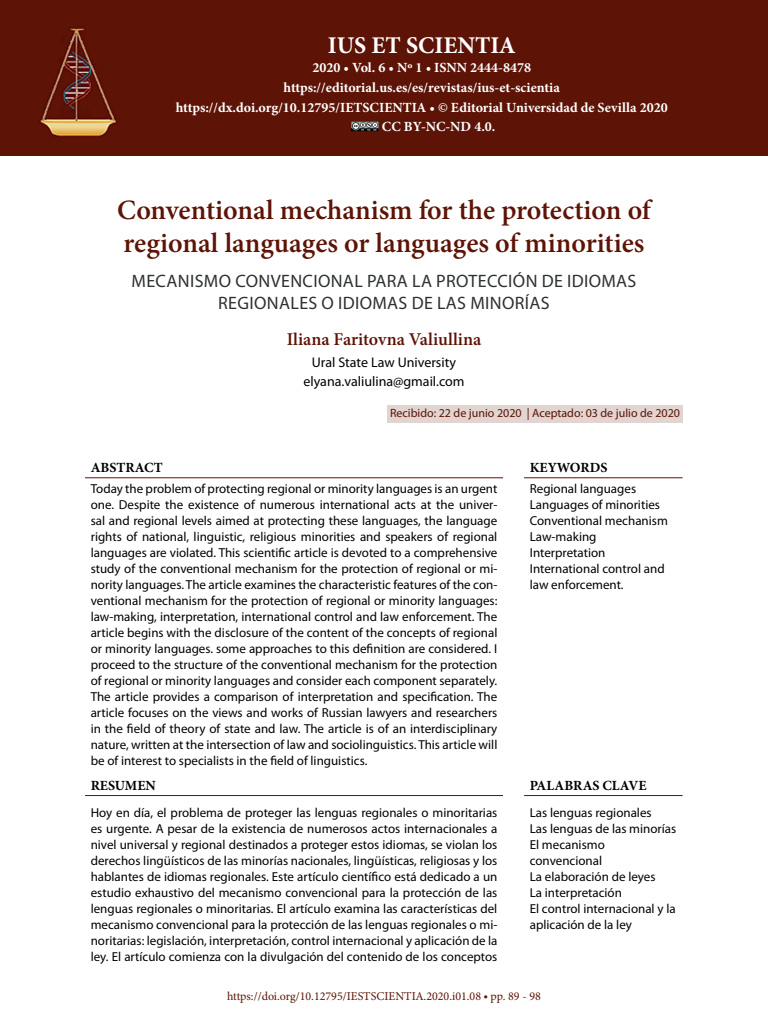
<style>
.page{position:relative;width:768px;height:1024px;background:#fff}
.page>*{position:absolute;margin:0;border:0;box-sizing:border-box;transform-origin:0 0}
._10_Título_Ppal{font:600 28px/33.6px "Minion Pro";color:#5d1305}
.t1{font:700 24px "Minion Pro";color:#fff}
._10b_Tít_Secund{font:18px/21.6px "Myriad Pro";letter-spacing:.02em;color:#2e3133;text-align:center}
._20_autor{font:600 18px "Minion Pro";color:#5d1305}
.t2{font:700 14px "Minion Pro";color:#fff}
._21_autores_informac{font:14px/19px "Myriad Pro";color:#000;text-align:center}
.Resumen_tit{font:700 14px "Minion Pro";color:#000}
.abstract_texto{font:13px/16px "Myriad Pro";color:#000;text-align:justify}
.resumen_texto{font:13px/16px "Myriad Pro";color:#000;text-align:justify}
.Palabras_clave{font:13px/16px "Myriad Pro";color:#000}
.t3{font:12px "Minion Pro";color:#5d1305}
._22_Recibido{font:12px "Myriad Pro";color:#5d1305}
.s1{font-family:"Myriad Pro";font-weight:700}
</style>
<div class="page">
<div style="left:387px;top:405px;width:296px;height:17px;background:#e1d4d1"></div>
<hr style="left:85px;top:478px;width:418px;height:1px;background:#5d1305">
<hr style="left:85px;top:795px;width:418px;height:1px;background:#5d1305">
<hr style="left:524px;top:478px;width:159px;height:1px;background:#5d1305">
<hr style="left:524px;top:795px;width:159px;height:1px;background:#5d1305">
<div style="left:0;top:0;width:768px;height:156px;background:#5d1305"></div>
<img style="left:40px;top:28px;width:77px;height:109px">
<svg style="left:351px;top:121px;width:28px;height:10px"></svg>
<h2 class="t1" style="left:328px;top:28px;width:189px">IUS ET SCIENTIA</h2>
<p class="t2" style="left:312px;top:58px;width:220px">2020 • Vol. 6 • Nº 1 • ISNN 2444-8478</p>
<p class="t2" style="left:283px;top:78px;width:278px">https://editorial.us.es/es/revistas/ius-et-scientia</p>
<p class="t2" style="left:176px;top:97px;width:493px">https://dx.doi.org/10.12795/IETSCIENTIA • © Editorial Universidad de Sevilla 2020</p>
<p class="t2" style="left:382px;top:117px;width:115px">CC BY-NC-ND 4.0.</p>
<p class="_10_Título_Ppal" style="left:117px;top:193px;width:535px">Conventional mechanism for the protection of regional languages or languages of minorities</p>
<p class="_10b_Tít_Secund" style="left:132px;top:270px;width:506px">MECANISMO CONVENCIONAL PARA LA PROTECCIÓN DE IDIOMAS<br>REGIONALES O IDIOMAS DE LAS MINORÍAS</p>
<p class="_20_autor" style="left:287px;top:327px;width:196px">Iliana Faritovna Valiullina</p>
<p class="_21_autores_informac" style="left:303px;top:352px;width:163px">Ural State Law University elyana.valiulina@gmail.com</p>
<p class="_22_Recibido" style="left:390px;top:405px;width:292px">Recibido: 22 de junio 2020 | Aceptado: 03 de julio de 2020</p>
<p class="Resumen_tit" style="left:91px;top:457px;width:73px">ABSTRACT</p>
<p class="Resumen_tit" style="left:530px;top:457px;width:79px">KEYWORDS</p>
<p class="abstract_texto" style="left:91px;top:481px;width:408px">Today the problem of protecting regional or minority languages is an urgent one. Despite the existence of numerous international acts at the univer&shy;sal and regional levels aimed at protecting these languages, the language rights of national, linguistic, religious minorities and speakers of regional languages are violated. This scientific article is devoted to a comprehensive study of the conventional mechanism for the protection of regional or mi&shy;nority languages. The article examines the characteristic features of the con&shy;ventional mechanism for the protection of regional or minority languages: law-making, interpretation, international control and law enforcement. The article begins with the disclosure of the content of the concepts of regional or minority languages. some approaches to this definition are considered. I proceed to the structure of the conventional mechanism for the protection of regional or minority languages and consider each component separately.<br>The article provides a comparison of interpretation and specification. The article focuses on the views and works of Russian lawyers and researchers in the field of theory of state and law. The article is of an interdisciplinary nature, written at the intersection of law and sociolinguistics. This article will be of interest to specialists in the field of linguistics.</p>
<p class="Palabras_clave" style="left:530px;top:481px;width:108px">Regional languages</p>
<p class="Palabras_clave" style="left:530px;top:497px;width:132px">Languages of minorities</p>
<p class="Palabras_clave" style="left:530px;top:513px;width:140px">Conventional mechanism</p>
<p class="Palabras_clave" style="left:530px;top:529px;width:68px">Law-making</p>
<p class="Palabras_clave" style="left:530px;top:545px;width:77px">Interpretation</p>
<p class="Palabras_clave" style="left:530px;top:561px;width:136px">International control and law enforcement.</p>
<p class="Resumen_tit" style="left:91px;top:775px;width:67px">RESUMEN</p>
<p class="Resumen_tit" style="left:530px;top:775px;width:118px">PALABRAS CLAVE</p>
<p class="resumen_texto" style="left:91px;top:804px;width:408px">Hoy en día, el problema de proteger las lenguas regionales o minoritarias es urgente. A pesar de la existencia de numerosos actos internacionales a nivel universal y regional destinados a proteger estos idiomas, se violan los derechos lingüísticos de las minorías nacionales, lingüísticas, religiosas y los hablantes de idiomas regionales. Este artículo científico está dedicado a un estudio exhaustivo del mecanismo convencional para la protección de las lenguas regionales o minoritarias. El artículo examina las características del mecanismo convencional para la protección de las lenguas regionales o mi&shy;noritarias: legislación, interpretación, control internacional y aplicación de la ley. El artículo comienza con la divulgación del contenido de los conceptos</p>
<p class="Palabras_clave" style="left:530px;top:804px;width:123px">Las lenguas regionales</p>
<p class="Palabras_clave" style="left:530px;top:820px;width:148px">Las lenguas de las minorías</p>
<p class="Palabras_clave" style="left:530px;top:836px;width:77px">El mecanismo convencional</p>
<p class="Palabras_clave" style="left:530px;top:868px;width:127px">La elaboración de leyes</p>
<p class="Palabras_clave" style="left:530px;top:884px;width:94px">La interpretación</p>
<p class="Palabras_clave" style="left:530px;top:900px;width:147px">El control internacional y la aplicación de la ley</p>
<p class="t3" style="left:227px;top:988px;width:315px">https://doi.org/10.12795/IESTSCIENTIA.2020.i01.08 <span class="s1">•</span> pp. 89 - 98</p>
</div>
